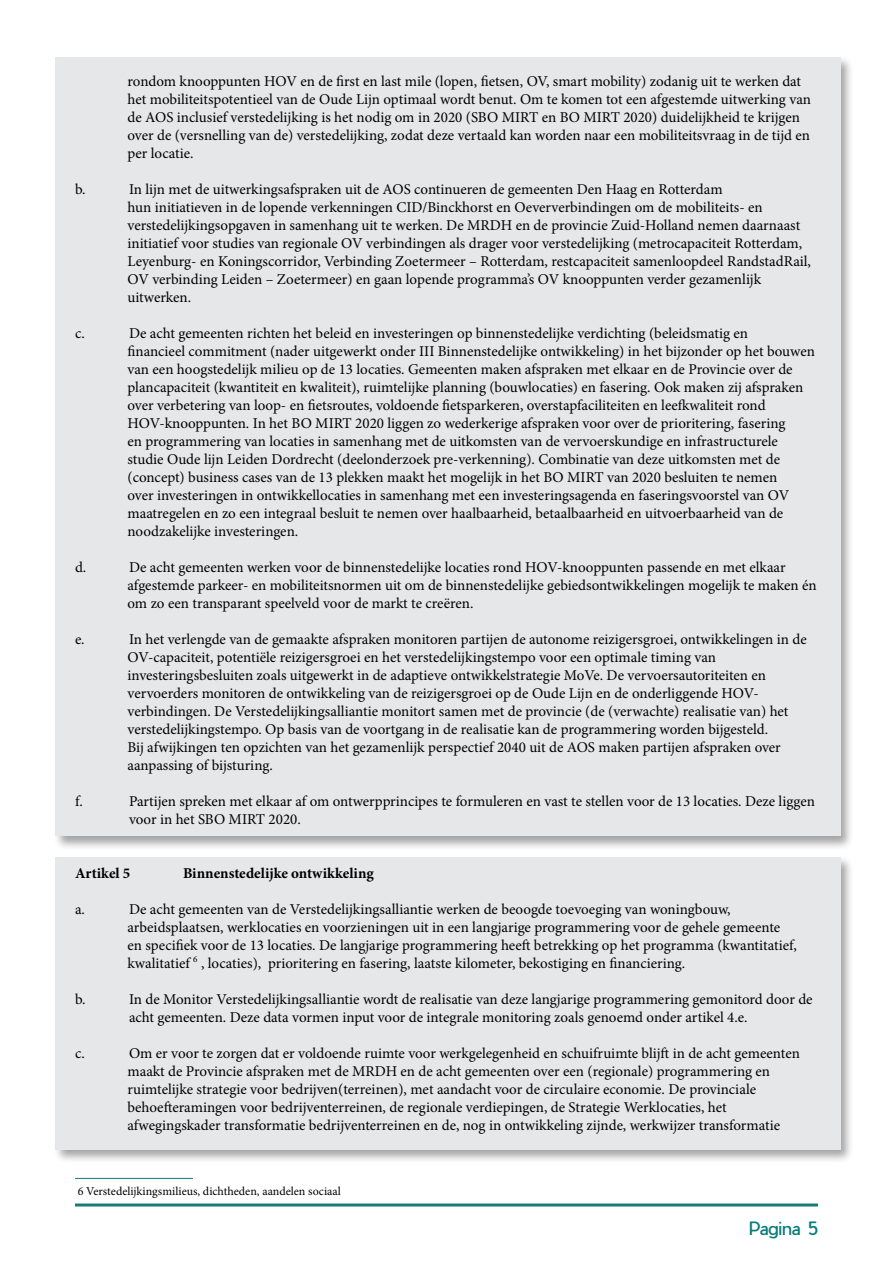
<style>
.page{position:relative;width:893px;height:1263px;background:#fff}
.page>*{position:absolute;margin:0;border:0;box-sizing:border-box;transform-origin:0 0}
.t1{font:18px "Pier Sans";letter-spacing:-.02em;color:#087c7b}
.t2{font:15px/18px "Minion Pro";color:#000}
.t3{font:700 15px "Minion Pro";color:#000}
.t4{font:12px "Minion Pro";color:#000}
</style>
<div class="page">
<div style="left:53px;top:55px;width:801px;height:795px;background:#000;opacity:.36"></div>
<div style="left:55px;top:58px;width:785px;height:778px;background:#e6e7e9"></div>
<div style="left:53px;top:855px;width:801px;height:309px;background:#000;opacity:.36"></div>
<div style="left:55px;top:857px;width:785px;height:293px;background:#e6e7e9"></div>
<hr style="left:75px;top:1203px;width:743px;height:3px;background:#137d7b">
<hr style="left:75px;top:1178px;width:118px;height:1px;background:#137d7b">
<p class="t2" style="left:128px;top:72px;width:685px">rondom knooppunten HOV en de first en last mile (lopen, fietsen, OV, smart mobility) zodanig uit te werken dat het mobiliteitspotentieel van de Oude Lijn optimaal wordt benut. Om te komen tot een afgestemde uitwerking van de AOS inclusief verstedelijking is het nodig om in 2020 (SBO MIRT en BO MIRT 2020) duidelijkheid te krijgen over de (versnelling van de) verstedelijking, zodat deze vertaald kan worden naar een mobiliteitsvraag in de tijd en per locatie.</p>
<p class="t2" style="left:75px;top:180px;width:12px">b.</p>
<p class="t2" style="left:129px;top:180px;width:595px">In lijn met de uitwerkingsafspraken uit de AOS continueren de gemeenten Den Haag en Rotterdam</p>
<p class="t2" style="left:128px;top:198px;width:685px">hun initiatieven in de lopende verkenningen CID/Binckhorst en Oeververbindingen om de mobiliteits- en verstedelijkingsopgaven in samenhang uit te werken. De MRDH en de provincie Zuid-Holland nemen daarnaast initiatief voor studies van regionale OV verbindingen als drager voor verstedelijking (metrocapaciteit Rotterdam, Leyenburg- en Koningscorridor, Verbinding Zoetermeer – Rotterdam, restcapaciteit samenloopdeel RandstadRail, OV verbinding Leiden – Zoetermeer) en gaan lopende programma’s OV knooppunten verder gezamenlijk uitwerken.</p>
<p class="t2" style="left:75px;top:324px;width:11px">c.</p>
<p class="t2" style="left:129px;top:324px;width:621px">De acht gemeenten richten het beleid en investeringen op binnenstedelijke verdichting (beleidsmatig en</p>
<p class="t2" style="left:128px;top:342px;width:689px">financieel commitment (nader uitgewerkt onder III Binnenstedelijke ontwikkeling) in het bijzonder op het bouwen van een hoogstedelijk milieu op de 13 locaties. Gemeenten maken afspraken met elkaar en de Provincie over de plancapaciteit (kwantiteit en kwaliteit), ruimtelijke planning (bouwlocaties) en fasering. Ook maken zij afspraken over verbetering van loop- en fietsroutes, voldoende fietsparkeren, overstapfaciliteiten en leefkwaliteit rond HOV-knooppunten. In het BO MIRT 2020 liggen zo wederkerige afspraken voor over de prioritering, fasering<br>en programmering van locaties in samenhang met de uitkomsten van de vervoerskundige en infrastructurele studie Oude lijn Leiden Dordrecht (deelonderzoek pre-verkenning). Combinatie van deze uitkomsten met de (concept) business cases van de 13 plekken maakt het mogelijk in het BO MIRT van 2020 besluiten te nemen<br>over investeringen in ontwikkellocaties in samenhang met een investeringsagenda en faseringsvoorstel van OV maatregelen en zo een integraal besluit te nemen over haalbaarheid, betaalbaarheid en uitvoerbaarheid van de noodzakelijke investeringen.</p>
<p class="t2" style="left:75px;top:558px;width:13px">d.</p>
<p class="t2" style="left:129px;top:558px;width:658px">De acht gemeenten werken voor de binnenstedelijke locaties rond HOV-knooppunten passende en met elkaar</p>
<p class="t2" style="left:128px;top:576px;width:691px">afgestemde parkeer- en mobiliteitsnormen uit om de binnenstedelijke gebiedsontwikkelingen mogelijk te maken én om zo een transparant speelveld voor de markt te creëren.</p>
<p class="t2" style="left:75px;top:630px;width:11px">e.</p>
<p class="t2" style="left:129px;top:630px;width:679px">In het verlengde van de gemaakte afspraken monitoren partijen de autonome reizigersgroei, ontwikkelingen in de</p>
<p class="t2" style="left:128px;top:648px;width:662px">OV-capaciteit, potentiële reizigersgroei en het verstedelijkingstempo voor een optimale timing van investeringsbesluiten zoals uitgewerkt in de adaptieve ontwikkelstrategie MoVe. De vervoersautoriteiten en vervoerders monitoren de ontwikkeling van de reizigersgroei op de Oude Lijn en de onderliggende HOV&shy;verbindingen. De Verstedelijkingsalliantie monitort samen met de provincie (de (verwachte) realisatie van) het verstedelijkingstempo. Op basis van de voortgang in de realisatie kan de programmering worden bijgesteld.<br>Bij afwijkingen ten opzichten van het gezamenlijk perspectief 2040 uit de AOS maken partijen afspraken over aanpassing of bijsturing.</p>
<p class="t2" style="left:75px;top:792px;width:9px">f.</p>
<p class="t2" style="left:129px;top:792px;width:687px">Partijen spreken met elkaar af om ontwerpprincipes te formuleren en vast te stellen voor de 13 locaties. Deze liggen voor in het SBO MIRT 2020.</p>
<p class="t3" style="left:75px;top:863px;width:57px">Artikel 5</p>
<p class="t3" style="left:183px;top:863px;width:192px">Binnenstedelijke ontwikkeling</p>
<p class="t2" style="left:75px;top:900px;width:12px">a.</p>
<p class="t2" style="left:129px;top:900px;width:603px">De acht gemeenten van de Verstedelijkingsalliantie werken de beoogde toevoeging van woningbouw,</p>
<p class="t2" style="left:128px;top:918px;width:671px">arbeidsplaatsen, werklocaties en voorzieningen uit in een langjarige programmering voor de gehele gemeente en specifiek voor de 13 locaties. De langjarige programmering heeft betrekking op het programma (kwantitatief, kwalitatief <sup>6</sup> , locaties), prioritering en fasering, laatste kilometer, bekostiging en financiering.</p>
<p class="t2" style="left:75px;top:990px;width:12px">b.</p>
<p class="t2" style="left:129px;top:990px;width:685px">In de Monitor Verstedelijkingsalliantie wordt de realisatie van deze langjarige programmering gemonitord door de acht gemeenten. Deze data vormen input voor de integrale monitoring zoals genoemd onder artikel 4.e.</p>
<p class="t2" style="left:75px;top:1044px;width:11px">c.</p>
<p class="t2" style="left:129px;top:1044px;width:672px">Om er voor te zorgen dat er voldoende ruimte voor werkgelegenheid en schuifruimte blijft in de acht gemeenten</p>
<p class="t2" style="left:128px;top:1062px;width:654px">maakt de Provincie afspraken met de MRDH en de acht gemeenten over een (regionale) programmering en ruimtelijke strategie voor bedrijven(terreinen), met aandacht voor de circulaire economie. De provinciale behoefteramingen voor bedrijventerreinen, de regionale verdiepingen, de Strategie Werklocaties, het afwegingskader transformatie bedrijventerreinen en de, nog in ontwikkeling zijnde, werkwijzer transformatie</p>
<p class="t4" style="left:78px;top:1183px;width:265px">6 Verstedelijkingsmilieus, dichtheden, aandelen sociaal</p>
<p class="t1" style="left:749px;top:1216px;width:70px">Pagina 5</p>
</div>
